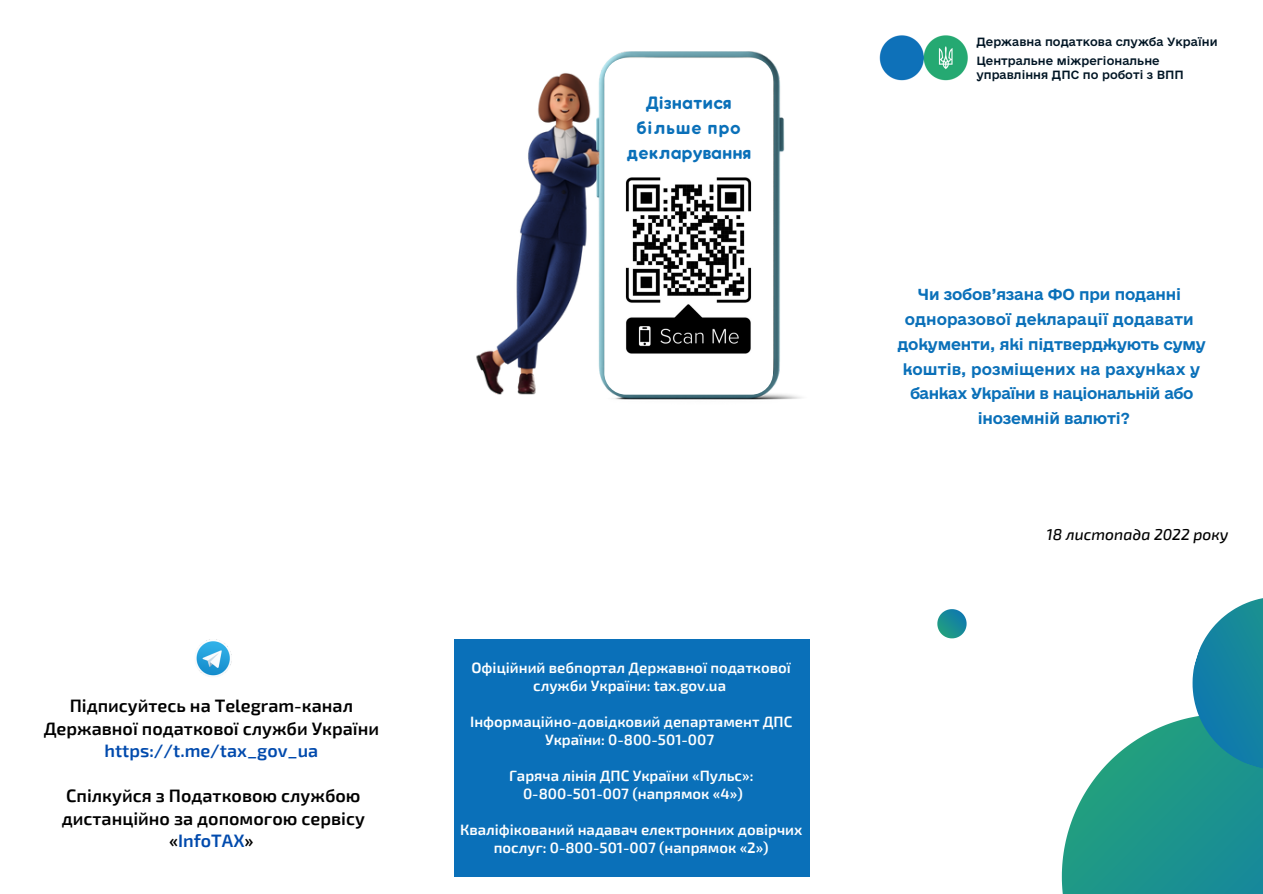
<style>
.page{position:relative;width:1263px;height:894px;background:#fff}
.page>*{position:absolute;margin:0;border:0;box-sizing:border-box;transform-origin:0 0}
.t1{font:19.5px/24.8px "Aristotelica Pro Tx Bld";color:#0a70b9;text-align:center}
.t2{font:600 18px/22.5px "Exo 2";color:#000;text-align:center}
.t3{font:600 18px "Exo 2";color:#004aad}
.t4{font:italic 500 15.75px "Exo 2";color:#000}
.t5{font:600 15px/18px "Exo 2";color:#fff;text-align:center}
.t6{font:15px/24.8px "e Ukraine Head Bold";letter-spacing:-.015em;color:#0a70b9;text-align:center}
.t7{font:11.25px/14px "e Ukraine Medium";color:#001524}
.s1{color:#004aad}
</style>
<div class="page">
<img style="left:879px;top:35px;width:89px;height:46px">
<img style="left:196px;top:639px;width:36px;height:38px">
<div style="left:454px;top:638px;width:355px;height:238px;background:#0a70b9"></div>
<img style="left:476px;top:73px;width:121px;height:322px">
<img style="left:597px;top:52px;width:205px;height:348px">
<div style="left:604px;top:58px;width:169px;height:336px;background:#fff;border-radius:22px"></div>
<img style="left:625px;top:177px;width:127px;height:177px">
<svg style="left:1062px;top:598px;width:201px;height:295px"></svg>
<svg style="left:937px;top:609px;width:30px;height:29px"></svg>
<h1 class="t1" style="left:626px;top:92px;width:127px">Дізнатися більше про декларування</h1>
<p class="t2" style="left:44px;top:693px;width:337px">Підписуйтесь на Telegram-канал<br>Державної податкової служби України</p>
<p class="t3" style="left:104px;top:739px;width:215px">https://t.me/tax_gov_ua</p>
<p class="t2" style="left:62px;top:783px;width:305px">Спілкуйся з Податковою службою дистанційно за допомогою сервісу «<span class="s1">InfoTAX</span>»</p>
<p class="t5" style="left:471px;top:657px;width:321px">Офіційний вебпортал Державної податкової служби України: tax.gov.ua</p>
<p class="t5" style="left:470px;top:711px;width:324px">Інформаційно-довідковий департамент ДПС<br>України: 0-800-501-007</p>
<p class="t5" style="left:509px;top:765px;width:246px">Гаряча лінія ДПС України «Пульс»:<br>0-800-501-007 (напрямок «4»)</p>
<p class="t5" style="left:460px;top:819px;width:344px">Кваліфікований надавач електронних довірчих послуг: 0-800-501-007 (напрямок «2»)</p>
<p class="t7" style="left:976px;top:34px;width:243px">Державна податкова служба України</p>
<p class="t7" style="left:976px;top:53px;width:209px">Центральне міжрегіональне управління ДПС по роботі з ВПП</p>
<p class="t6" style="left:897px;top:282px;width:310px">Чи зобов’язана ФО при поданні одноразової декларації додавати документи, які підтверджують суму коштів, розміщених на рахунках у банках України в національній або іноземній валюті?</p>
<p class="t4" style="left:1046px;top:524px;width:183px">18 листопада 2022 року</p>
</div>
